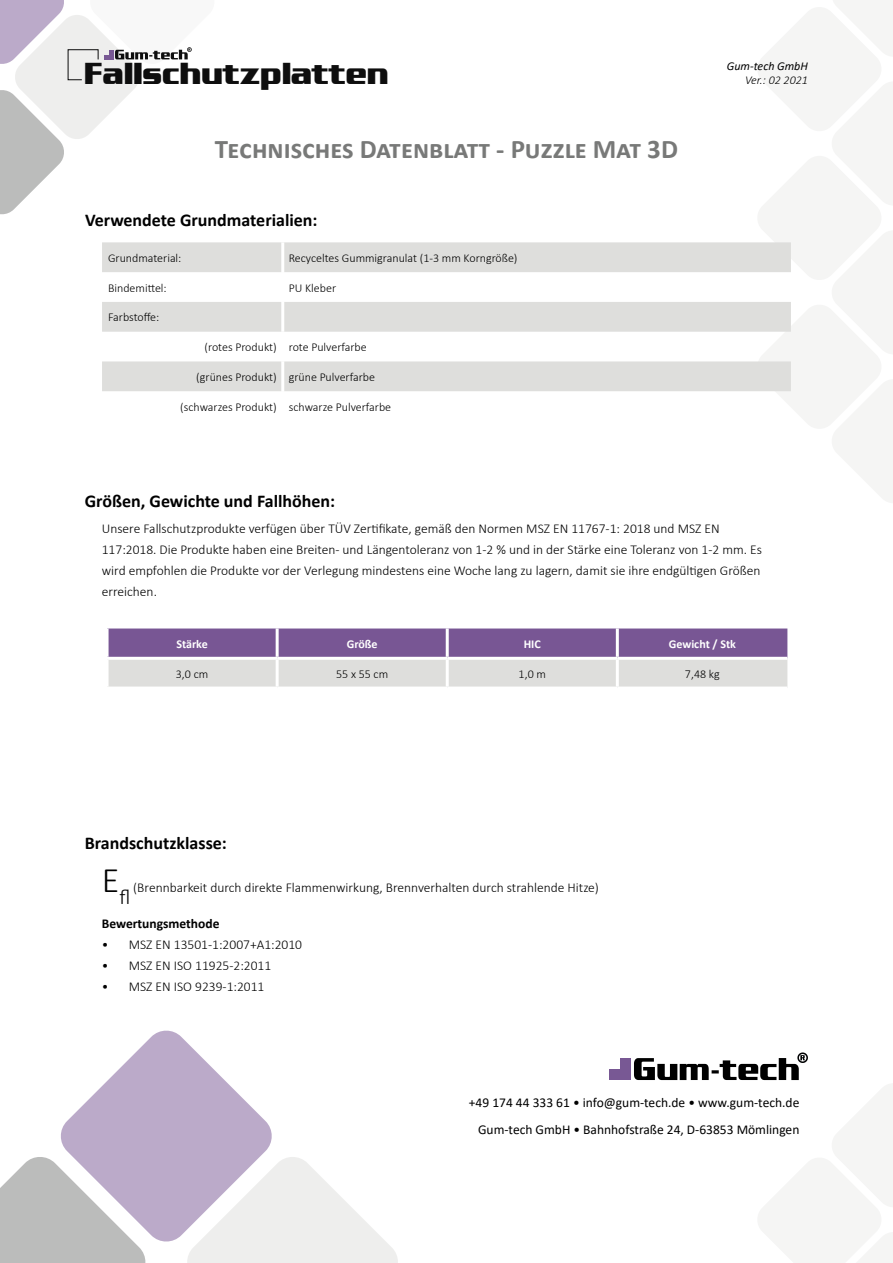
<style>
.page{position:relative;width:893px;height:1263px;background:#fff}
.page>*{position:absolute;margin:0;border:0;box-sizing:border-box;transform-origin:0 0}
.t1{font:700 30.3px "Enter Sansman";color:#0e0e0e}
.t2{font:700 27px "Calibri";color:#787978}
.t3{font:300 21px "Calibri";color:#000}
.t4{font:700 18px "Calibri";color:#000}
.t5{font:300 13.5px/21px "Calibri";color:#000}
.t6{font:13.5px/27px "Calibri";color:#000;text-align:right}
.t7{font:700 13.5px "Calibri";color:#000}
.t8{font:300 12px "Calibri";color:#000}
.t9{font:700 12px "Calibri";color:#fff}
.t10{font:italic 12px "Calibri";color:#000}
.t11{font:italic 300 12px "Calibri";color:#000}
</style>
<div class="page">
<svg style="left:758px;top:0;width:135px;height:503px"></svg>
<svg style="left:61px;top:1030px;width:211px;height:212px;fill:#bbaac9"></svg>
<svg style="left:0;top:1155px;width:148px;height:108px"></svg>
<svg style="left:185px;top:1155px;width:213px;height:108px"></svg>
<svg style="left:634px;top:1052px;width:259px;height:211px"></svg>
<div style="left:620px;top:1058px;width:11px;height:10px;background:#785894"></div>
<div style="left:620px;top:1069px;width:11px;height:11px;background:#785894"></div>
<div style="left:609px;top:1069px;width:10px;height:11px;background:#785894"></div>
<svg style="left:0;top:0;width:192px;height:215px"></svg>
<svg style="left:102px;top:242px;width:689px;height:149px;fill:#dededc"></svg>
<hr style="left:281px;top:242px;width:3px;height:30px;background:#fff">
<hr style="left:281px;top:272px;width:3px;height:30px;background:#fff">
<hr style="left:281px;top:302px;width:3px;height:30px;background:#fff">
<hr style="left:281px;top:332px;width:3px;height:29px;background:#fff">
<hr style="left:281px;top:361px;width:3px;height:30px;background:#fff">
<svg style="left:109px;top:628px;width:678px;height:58px;background:#aa98b7"></svg>
<hr style="left:276px;top:628px;width:3px;height:29px;background:#fff">
<hr style="left:446px;top:628px;width:3px;height:29px;background:#fff">
<hr style="left:277px;top:657px;width:170px;height:3px;background:#fff">
<hr style="left:106px;top:657px;width:171px;height:3px;background:#fff">
<hr style="left:276px;top:660px;width:3px;height:26px;background:#fff">
<hr style="left:447px;top:657px;width:170px;height:3px;background:#fff">
<hr style="left:446px;top:660px;width:3px;height:26px;background:#fff">
<hr style="left:617px;top:657px;width:170px;height:3px;background:#fff">
<hr style="left:616px;top:628px;width:3px;height:29px;background:#fff">
<hr style="left:616px;top:660px;width:3px;height:26px;background:#fff">
<h1 class="t1" style="left:84px;top:56px;width:306px">Fallschutzplatten</h1>
<p class="t10" style="left:727px;top:57px;width:83px">Gum-tech GmbH</p>
<p class="t11" style="left:745px;top:73px;width:64px">Ver.: 02 2021</p>
<h2 class="t2" style="left:215px;top:130px;width:464px">Technisches Datenblatt - Puzzle Mat 3D</h2>
<h3 class="t4" style="left:85px;top:207px;width:234px">Verwendete Grundmaterialien:</h3>
<p class="t8" style="left:108px;top:250px;width:75px">Grundmaterial:</p>
<p class="t8" style="left:289px;top:250px;width:230px">Recyceltes Gummigranulat (1-3 mm Korngröße)</p>
<p class="t8" style="left:108px;top:280px;width:60px">Bindemittel:</p>
<p class="t8" style="left:289px;top:280px;width:49px">PU Kleber</p>
<p class="t8" style="left:108px;top:310px;width:53px">Farbstoffe:</p>
<p class="t8" style="left:205px;top:340px;width:164px">(rotes Produkt) rote Pulverfarbe</p>
<p class="t8" style="left:196px;top:369px;width:180px">(grünes Produkt) grüne Pulverfarbe</p>
<p class="t8" style="left:180px;top:399px;width:212px">(schwarzes Produkt) schwarze Pulverfarbe</p>
<h3 class="t4" style="left:85px;top:488px;width:252px">Größen, Gewichte und Fallhöhen:</h3>
<p class="t5" style="left:102px;top:518px;width:662px">Unsere Fallschutzprodukte verfügen über TÜV Zertifikate, gemäß den Normen MSZ EN 11767-1: 2018 und MSZ EN 117:2018. Die Produkte haben eine Breiten- und Längentoleranz von 1-2 % und in der Stärke eine Toleranz von 1-2 mm. Es wird empfohlen die Produkte vor der Verlegung mindestens eine Woche lang zu lagern, damit sie ihre endgültigen Größen erreichen.</p>
<p class="t9" style="left:176px;top:635px;width:33px">Stärke</p>
<p class="t9" style="left:347px;top:635px;width:32px">Größe</p>
<p class="t9" style="left:524px;top:635px;width:19px">HIC</p>
<p class="t9" style="left:669px;top:635px;width:69px">Gewicht / Stk</p>
<p class="t8" style="left:176px;top:666px;width:34px">3,0 cm</p>
<p class="t8" style="left:336px;top:666px;width:54px">55 x 55 cm</p>
<p class="t8" style="left:519px;top:666px;width:29px">1,0 m</p>
<p class="t8" style="left:685px;top:666px;width:36px">7,48 kg</p>
<h3 class="t4" style="left:85px;top:830px;width:144px">Brandschutzklasse:</h3>
<h3 class="t3" style="left:102px;top:884px;width:30px"><sup>E</sup>fl</h3>
<p class="t5" style="left:133px;top:877px;width:467px">(Brennbarkeit durch direkte Flammenwirkung, Brennverhalten durch strahlende Hitze)</p>
<p class="t7" style="left:102px;top:914px;width:119px">Bewertungsmethode</p>
<p class="t5" style="left:102px;top:934px;width:202px">• MSZ EN 13501-1:2007+A1:2010</p>
<p class="t5" style="left:102px;top:955px;width:171px">• MSZ EN ISO 11925-2:2011</p>
<p class="t5" style="left:102px;top:976px;width:164px">• MSZ EN ISO 9239-1:2011</p>
<p class="t6" style="left:469px;top:1089px;width:332px">+49 174 44 333 61 • info@gum-tech.de • www.gum-tech.de<br>Gum-tech GmbH • Bahnhofstraße 24, D-63853 Mömlingen</p>
</div>
